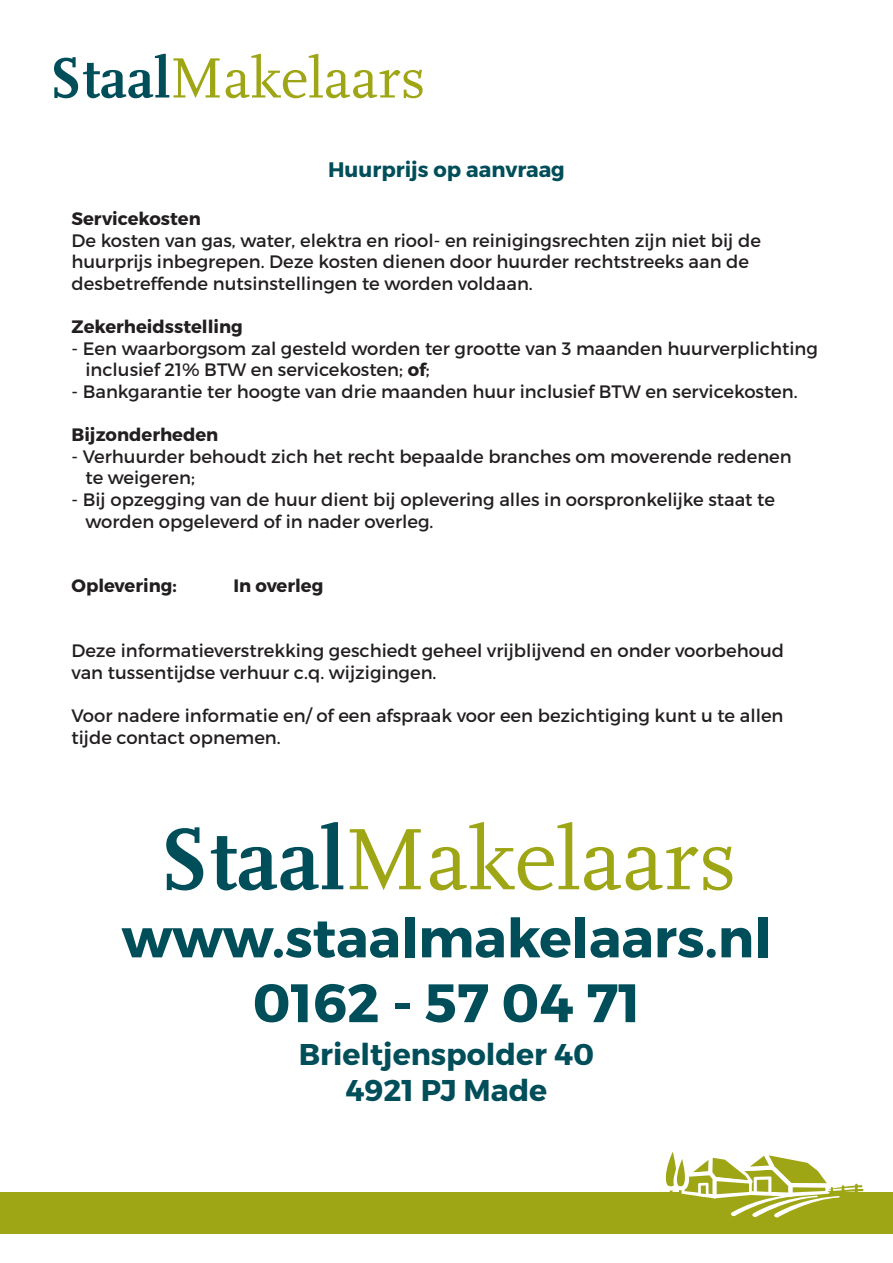
<style>
.page{position:relative;width:893px;height:1263px;background:#fff}
.page>*{position:absolute;margin:0;border:0;box-sizing:border-box;transform-origin:0 0}
.t1{font:700 54px "Montserrat";color:#004e59}
.t2{font:700 30px "Montserrat";color:#004e59}
.t3{font:700 21px "Montserrat";color:#004e59}
.t4{font:18px/21.6px "Montserrat";color:#231f20}
.t5{font:700 18px "Montserrat";color:#231f20}
.s1{font-weight:700}
</style>
<div class="page">
<div style="left:0;top:1192px;width:893px;height:42px;background:#9ea615"></div>
<svg style="left:54px;top:54px;width:166px;height:44px"></svg>
<svg style="left:226px;top:54px;width:197px;height:44px"></svg>
<svg style="left:665px;top:1151px;width:199px;height:67px"></svg>
<svg style="left:166px;top:827px;width:37px;height:63px"></svg>
<svg style="left:211px;top:822px;width:132px;height:68px"></svg>
<svg style="left:350px;top:829px;width:71px;height:61px"></svg>
<svg style="left:430px;top:822px;width:302px;height:68px"></svg>
<p class="t3" style="left:328px;top:156px;width:238px">Huurprijs op aanvraag</p>
<p class="t5" style="left:72px;top:208px;width:131px">Servicekosten</p>
<p class="t4" style="left:72px;top:229px;width:691px">De kosten van gas, water, elektra en riool- en reinigingsrechten zijn niet bij de</p>
<p class="t4" style="left:72px;top:251px;width:679px">huurprijs inbegrepen. Deze kosten dienen door huurder rechtstreeks aan de</p>
<p class="t4" style="left:72px;top:273px;width:463px">desbetreffende nutsinstellingen te worden voldaan.</p>
<p class="t5" style="left:72px;top:316px;width:173px">Zekerheidsstelling</p>
<p class="t4" style="left:85px;top:337px;width:734px;text-indent:-14px">- Een waarborgsom zal gesteld worden ter grootte van 3 maanden huurverplichting inclusief 21% BTW en servicekosten; <span class="s1">of</span>;</p>
<p class="t4" style="left:72px;top:381px;width:728px">- Bankgarantie ter hoogte van drie maanden huur inclusief BTW en servicekosten.</p>
<p class="t5" style="left:72px;top:424px;width:148px">Bijzonderheden</p>
<p class="t4" style="left:72px;top:445px;width:722px">- Verhuurder behoudt zich het recht bepaalde branches om moverende redenen</p>
<p class="t4" style="left:85px;top:467px;width:111px">te weigeren;</p>
<p class="t4" style="left:85px;top:489px;width:691px;text-indent:-14px">- Bij opzegging van de huur dient bij oplevering alles in oorspronkelijke staat te worden opgeleverd of in nader overleg.</p>
<p class="t5" style="left:72px;top:575px;width:107px">Oplevering:</p>
<p class="t5" style="left:234px;top:575px;width:91px">In overleg</p>
<p class="t4" style="left:72px;top:640px;width:714px">Deze informatieverstrekking geschiedt geheel vrijblijvend en onder voorbehoud</p>
<p class="t4" style="left:72px;top:661px;width:367px">van tussentijdse verhuur c.q. wijzigingen.</p>
<p class="t4" style="left:72px;top:705px;width:713px">Voor nadere informatie en/ of een afspraak voor een bezichtiging kunt u te allen tijde contact opnemen.</p>
<p class="t1" style="left:122px;top:905px;width:651px">www.staalmakelaars.nl</p>
<p class="t1" style="left:253px;top:969px;width:389px">0162 - 57 04 71</p>
<p class="t2" style="left:299px;top:1036px;width:297px">Brieltjenspolder 40</p>
<p class="t2" style="left:346px;top:1072px;width:203px">4921 PJ Made</p>
</div>
